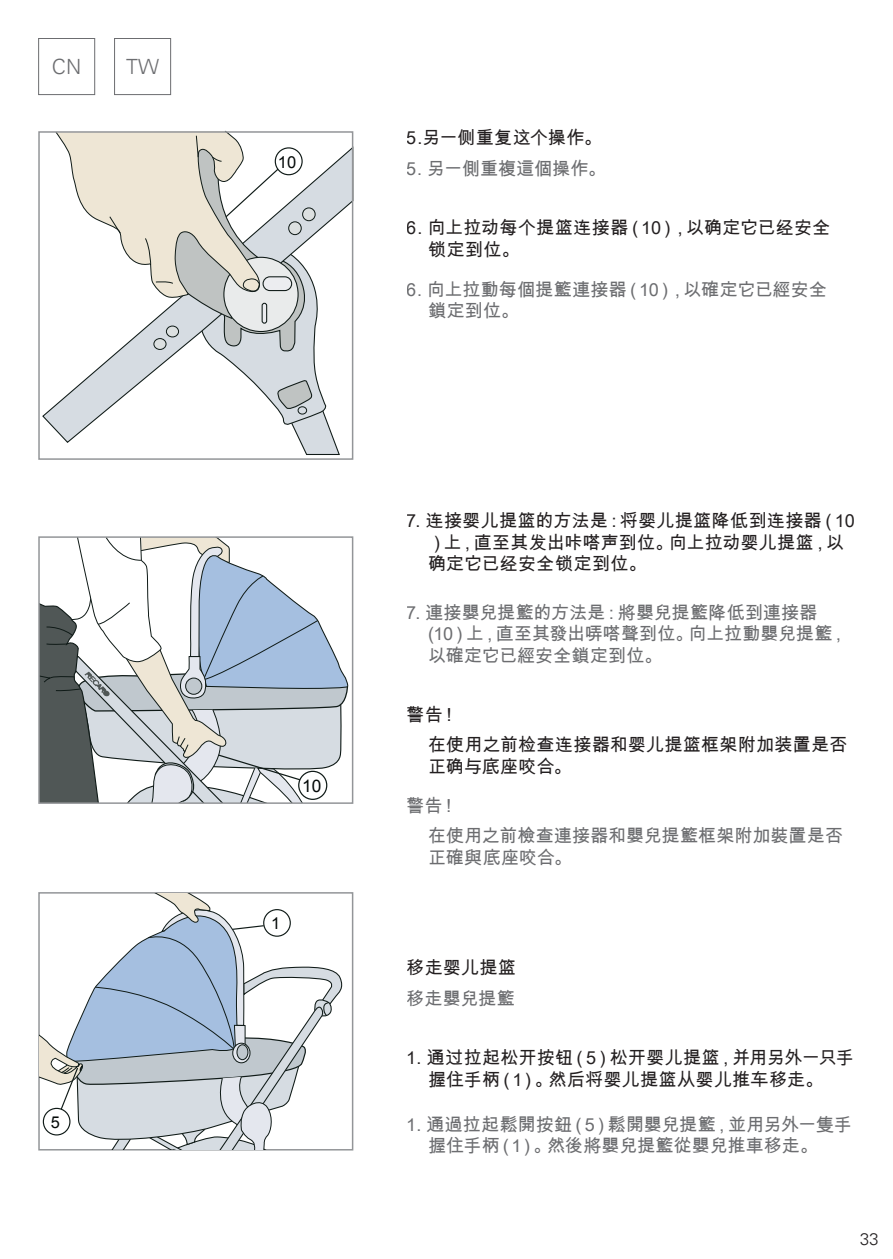
<style>
.page{position:relative;width:893px;height:1259px;background:#fff}
.page>*{position:absolute;margin:0;border:0;box-sizing:border-box;transform-origin:0 0}
.t1{font:300 21px "Univers";color:#6c6d70}
.t2{font:18px/21.6px "Arial Unicode MS";letter-spacing:.005em;color:#6c6d70}
.t3{font:18px/21.6px "Arial Unicode MS";letter-spacing:.01em;color:#231f20}
.t4{font:17.4px "Arial";color:#040908}
.t5{font:16.5px "Arial";color:#040908}
.t6{font:300 16.5px "Univers";color:#231f20}
</style>
<div class="page">
<div style="left:38px;top:38px;width:57px;height:57px;border:1px solid #6c6d70"></div>
<div style="left:114px;top:38px;width:57px;height:57px;border:1px solid #6c6d70"></div>
<svg style="left:42px;top:145px;width:312px;height:299px"></svg>
<svg style="left:56px;top:134px;width:285px;height:321px"></svg>
<div style="left:38px;top:131px;width:315px;height:329px;border:2px solid #939598"></div>
<svg style="left:40px;top:893px;width:306px;height:258px"></svg>
<svg style="left:41px;top:539px;width:308px;height:262px"></svg>
<div style="left:38px;top:536px;width:315px;height:268px;border:2px solid #939598"></div>
<p class="t1" style="left:52px;top:54px;width:29px">CN</p>
<p class="t1" style="left:126px;top:54px;width:34px">TW</p>
<p class="t5" style="left:51px;top:1111px;width:11px">5</p>
<p class="t5" style="left:278px;top:151px;width:20px">10</p>
<p class="t4" style="left:302px;top:774px;width:21px">10</p>
<p class="t5" style="left:271px;top:912px;width:11px">1</p>
<p class="t3" style="left:407px;top:127px;width:197px">5.另一侧重复这个操作。</p>
<p class="t2" style="left:407px;top:158px;width:201px">5. 另一側重複這個操作。</p>
<p class="t3" style="left:428px;top:217px;width:404px;text-indent:-21px">6. 向上拉动每个提篮连接器（10），以确定它已经安全锁定到位。</p>
<p class="t2" style="left:428px;top:278px;width:401px;text-indent:-21px">6. 向上拉動每個提籃連接器（10），以確定它已經安全鎖定到位。</p>
<p class="t3" style="left:428px;top:509px;width:428px;text-indent:-21px">7. 连接婴儿提篮的方法是：将婴儿提篮降低到连接器（10）上，直至其发出咔嗒声到位。向上拉动婴儿提篮，以确定它已经安全锁定到位。</p>
<p class="t2" style="left:428px;top:601px;width:421px;text-indent:-21px">7. 連接嬰兒提籃的方法是：將嬰兒提籃降低到連接器<br>(10）上，直至其發出哢嗒聲到位。向上拉動嬰兒提籃，以確定它已經安全鎖定到位。</p>
<p class="t3" style="left:428px;top:699px;width:421px;line-height:30px;text-indent:-21px">警告！<br>在使用之前检查连接器和婴儿提篮框架附加装置是否</p>
<p class="t3" style="left:428px;top:755px;width:145px">正确与底座咬合。</p>
<p class="t2" style="left:428px;top:790px;width:416px;line-height:30px;text-indent:-21px">警告！<br>在使用之前檢查連接器和嬰兒提籃框架附加裝置是否</p>
<p class="t2" style="left:428px;top:846px;width:146px">正確與底座咬合。</p>
<p class="t3" style="left:407px;top:956px;width:111px">移走婴儿提篮</p>
<p class="t2" style="left:407px;top:987px;width:109px">移走嬰兒提籃</p>
<p class="t3" style="left:407px;top:1046px;width:449px;text-align:center">1. 通过拉起松开按钮（5）松开婴儿提篮，并用另外一只手握住手柄（1）。然后将婴儿提篮从婴儿推车移走。</p>
<p class="t2" style="left:428px;top:1113px;width:425px;text-indent:-21px">1. 通過拉起鬆開按鈕（5）鬆開嬰兒提籃，並用另外一隻手握住手柄（1）。然後將嬰兒提籃從嬰兒推車移走。</p>
<p class="t6" style="left:860px;top:1228px;width:20px">33</p>
</div>
